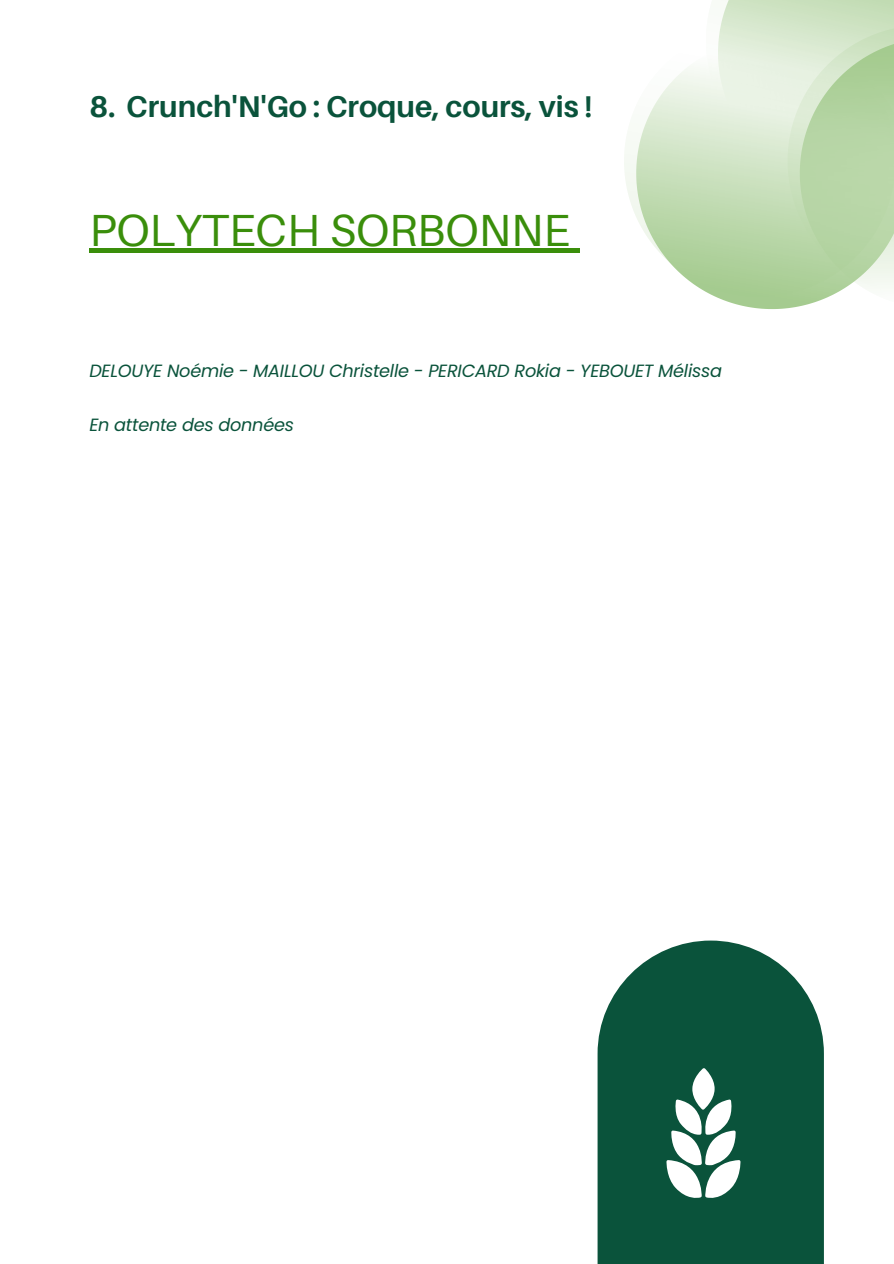
<style>
.page{position:relative;width:894px;height:1264px;background:#fff}
.page>*{position:absolute;margin:0;border:0;box-sizing:border-box;transform-origin:0 0}
.t1{font:45px "Aileron";color:#3a8e0b}
.t2{font:700 30px "Aileron";color:#0a533b}
.t3{font:italic 17.7px "Poppins";letter-spacing:-.015em;color:#0a533b}
</style>
<div class="page">
<svg style="left:597px;top:940px;width:226px;height:323px;fill:#0a533b"></svg>
<div style="left:608px;top:951px;width:205px;height:312px;background:#0a533b"></div>
<svg style="left:624px;top:67px;width:81px;height:225px"></svg>
<svg style="left:705px;top:0;width:188px;height:309px;background:#c8dfbb"></svg>
<svg style="left:666px;top:1067px;width:74px;height:132px"></svg>
<div style="left:89px;top:248px;width:480px;height:5px;background:#3a8e0b"></div>
<div style="left:569px;top:248px;width:10px;height:5px;background:#3a8e0b"></div>
<h2 class="t2" style="left:89px;top:88px;width:504px">8. Crunch'N'Go : Croque, cours, vis !</h2>
<h1 class="t1" style="left:89px;top:202px;width:482px">POLYTECH SORBONNE</h1>
<p class="t3" style="left:89px;top:358px;width:634px">DELOUYE Noémie - MAILLOU Christelle - PERICARD Rokia - YEBOUET Mélissa</p>
<p class="t3" style="left:89px;top:412px;width:206px">En attente des données</p>
</div>
